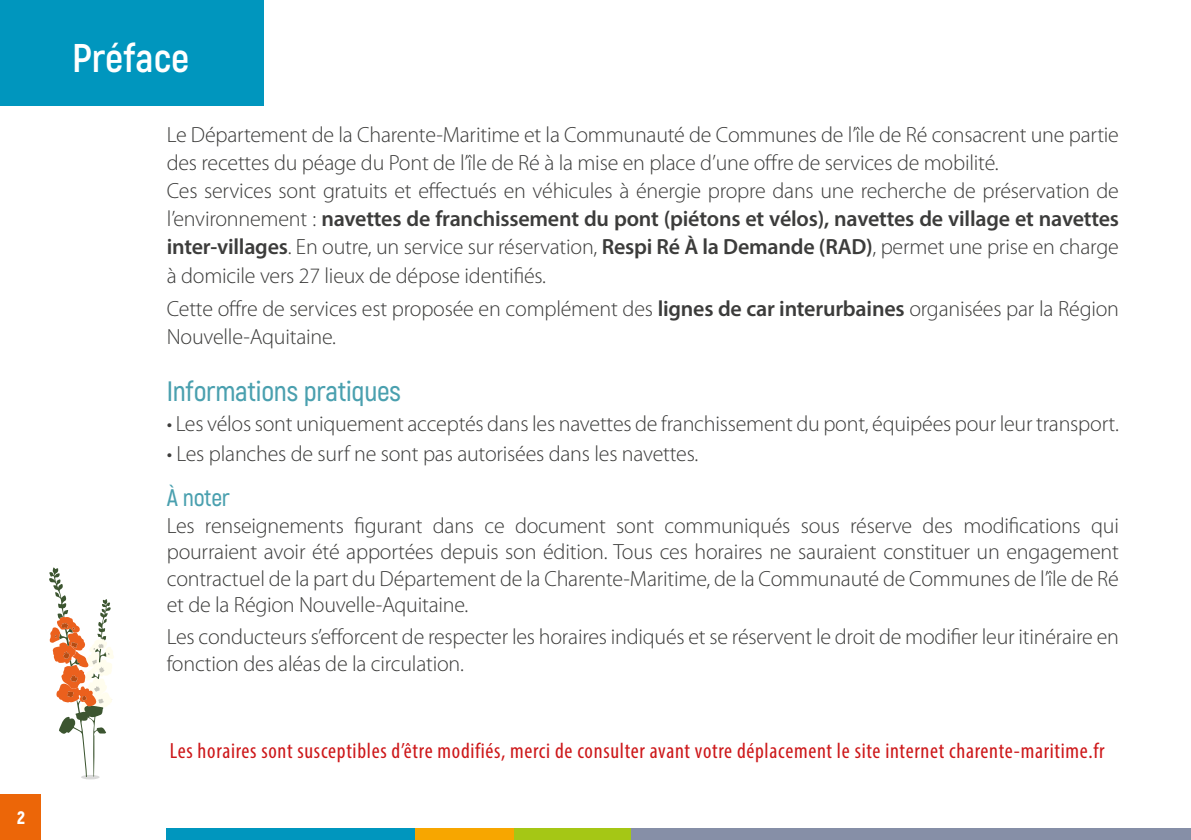
<style>
.page{position:relative;width:1191px;height:840px;background:#fff}
.page>*{position:absolute;margin:0;border:0;box-sizing:border-box;transform-origin:0 0}
.t1{font:700 40px "Akrobat";color:#fff}
.t2{font:600 28px "Akrobat";letter-spacing:-.01em;color:#4aa0af}
.t3{font:600 24px "Akrobat";letter-spacing:-.01em;color:#4aa0af}
.t4{font:300 22px/28px "Myriad Pro";letter-spacing:-.01em;color:#3c3c3b}
.t5{font:22px "Myriad Variable Concept";letter-spacing:.03em;color:#cd1719}
.t6{font:900 18px "Akrobat";color:#fff}
.s1{font-weight:600}
</style>
<div class="page">
<div style="left:0;top:0;width:263px;height:105px;background:#0096be"></div>
<div style="left:170px;top:828px;width:1021px;height:11px;background:#868fa7"></div>
<div style="left:167px;top:828px;width:248px;height:11px;background:#0096be"></div>
<div style="left:415px;top:828px;width:99px;height:11px;background:#f7a600"></div>
<div style="left:514px;top:828px;width:117px;height:11px;background:#a5c715"></div>
<div style="left:81px;top:774px;width:19px;height:5px;background:#dadada;border-radius:50%"></div>
<svg style="left:49px;top:567px;width:65px;height:209px"></svg>
<div style="left:0;top:794px;width:41px;height:45px;background:#ec6608"></div>
<p class="t6" style="left:17px;top:805px;width:9px">2</p>
<h1 class="t1" style="left:72px;top:33px;width:119px">Préface</h1>
<p class="t4" style="left:167px;top:121px;width:953px">Le Département de la Charente-Maritime et la Communauté de Communes de l’île de Ré consacrent une partie des recettes du péage du Pont de l’île de Ré à la mise en place d’une offre de services de mobilité.<br>Ces services sont gratuits et effectués en véhicules à énergie propre dans une recherche de préservation de l’environnement : <span class="s1">navettes de franchissement du pont (piétons et vélos), navettes de village et navettes inter-villages</span>. En outre, un service sur réservation, <span class="s1">Respi Ré À la Demande (RAD)</span>, permet une prise en charge à domicile vers 27 lieux de dépose identifiés.</p>
<p class="t4" style="left:167px;top:295px;width:953px">Cette offre de services est proposée en complément des <span class="s1">lignes de car interurbaines</span> organisées par la Région<br>Nouvelle-Aquitaine.</p>
<p class="t2" style="left:167px;top:373px;width:236px">Informations pratiques</p>
<p class="t4" style="left:167px;top:409px;width:953px">• Les vélos sont uniquement acceptés dans les navettes de franchissement du pont, équipées pour leur transport.</p>
<p class="t4" style="left:167px;top:439px;width:533px">• Les planches de surf ne sont pas autorisées dans les navettes.</p>
<p class="t3" style="left:167px;top:483px;width:65px">À noter</p>
<p class="t4" style="left:167px;top:512px;width:953px;line-height:26.4px;text-align:justify">Les renseignements figurant dans ce document sont communiqués sous réserve des modifications qui pourraient avoir été apportées depuis son édition. Tous ces horaires ne sauraient constituer un engagement contractuel de la part du Département de la Charente-Maritime, de la Communauté de Communes de l’île de Ré et de la Région Nouvelle-Aquitaine.</p>
<p class="t4" style="left:167px;top:623px;width:953px;line-height:26.4px">Les conducteurs s’efforcent de respecter les horaires indiqués et se réservent le droit de modifier leur itinéraire en fonction des aléas de la circulation.</p>
<p class="t5" style="left:170px;top:737px;width:936px">Les horaires sont susceptibles d’être modifiés, merci de consulter avant votre déplacement le site internet charente-maritime.fr</p>
</div>
